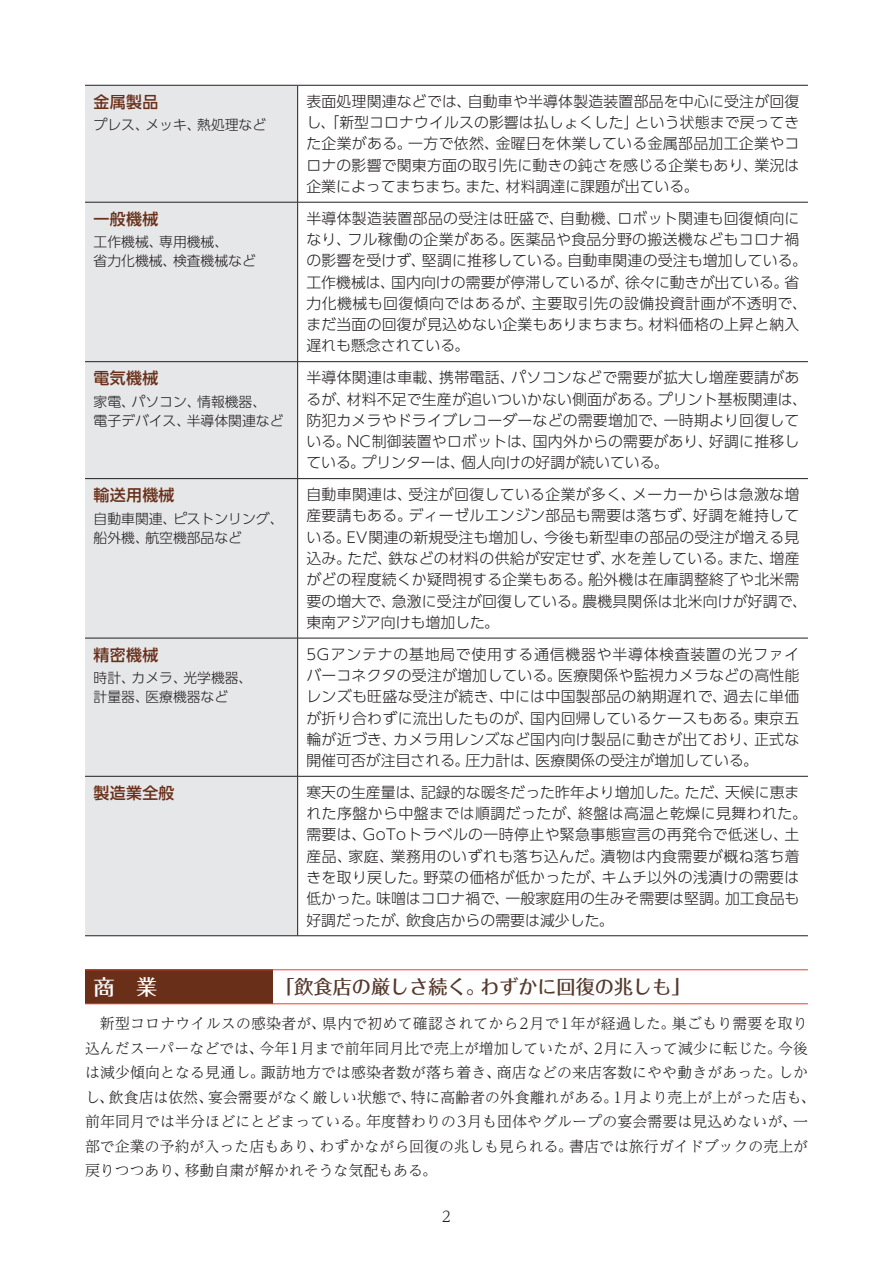
<style>
.page{position:relative;width:893px;height:1263px;background:#fff}
.page>*{position:absolute;margin:0;border:0;box-sizing:border-box;transform-origin:0 0}
.t1{font:500 21.3px "Folk Pro";color:#fff}
.t2{font:500 19.2px "Folk Pro";color:#56392d}
.t3{font:500 15.9px "UD Shin Go Pro";letter-spacing:.02em;color:#692f19}
.t4{font:300 14.85px/21.3px "UD Shin Go Pro";letter-spacing:.015em;color:#231f20}
.t5{font:300 14.85px/24.5px "UD Reimin Pro";letter-spacing:.005em;color:#231f20}
.t6{font:300 13.8px/19.2px "UD Shin Go Pro";color:#231f20}
</style>
<div class="page">
<div style="left:85px;top:86px;width:212px;height:849px;background:#e6e7e9"></div>
<hr style="left:85px;top:85px;width:213px;height:1px;background:#231f20">
<hr style="left:298px;top:85px;width:510px;height:1px;background:#231f20">
<hr style="left:298px;top:202px;width:510px;height:1px;background:#231f20">
<hr style="left:298px;top:361px;width:510px;height:1px;background:#231f20">
<hr style="left:298px;top:478px;width:510px;height:1px;background:#231f20">
<hr style="left:298px;top:638px;width:510px;height:1px;background:#231f20">
<hr style="left:85px;top:202px;width:213px;height:1px;background:#231f20">
<hr style="left:85px;top:361px;width:213px;height:1px;background:#231f20">
<hr style="left:85px;top:478px;width:213px;height:1px;background:#231f20">
<hr style="left:85px;top:638px;width:213px;height:1px;background:#231f20">
<hr style="left:85px;top:776px;width:213px;height:1px;background:#231f20">
<hr style="left:297px;top:85px;width:1px;height:117px;background:#231f20">
<hr style="left:297px;top:202px;width:1px;height:159px;background:#231f20">
<hr style="left:297px;top:362px;width:1px;height:116px;background:#231f20">
<hr style="left:297px;top:479px;width:1px;height:159px;background:#231f20">
<hr style="left:297px;top:638px;width:1px;height:138px;background:#231f20">
<hr style="left:298px;top:776px;width:510px;height:1px;background:#231f20">
<hr style="left:297px;top:776px;width:1px;height:159px;background:#231f20">
<hr style="left:85px;top:935px;width:213px;height:1px;background:#231f20">
<hr style="left:298px;top:935px;width:510px;height:1px;background:#231f20">
<div style="left:85px;top:970px;width:187px;height:34px;background:#692f19"></div>
<hr style="left:85px;top:969px;width:187px;height:1px;background:#ef3e29">
<hr style="left:272px;top:969px;width:536px;height:1px;background:#ef3e29">
<hr style="left:85px;top:1003px;width:187px;height:1px;background:#ef3e29">
<hr style="left:272px;top:1003px;width:536px;height:1px;background:#ef3e29">
<p class="t3" style="left:94px;top:89px;width:66px">金属製品</p>
<p class="t6" style="left:94px;top:115px;width:174px">プレス、メッキ、熱処理など</p>
<p class="t4" style="left:306px;top:90px;width:495px;text-align:justify">表面処理関連などでは、自動車や半導体製造装置部品を中心に受注が回復し、「新型コロナウイルスの影響は払しょくした」という状態まで戻ってきた企業がある。一方で依然、金曜日を休業している金属部品加工企業やコロナの影響で関東方面の取引先に動きの鈍さを感じる企業もあり、業況は企業によってまちまち。また、材料調達に課題が出ている。</p>
<p class="t3" style="left:94px;top:206px;width:66px">一般機械</p>
<p class="t6" style="left:94px;top:232px;width:164px">工作機械、専用機械、<br>省力化機械、検査機械など</p>
<p class="t4" style="left:306px;top:207px;width:502px">半導体製造装置部品の受注は旺盛で、自動機、ロボット関連も回復傾向になり、フル稼働の企業がある。医薬品や食品分野の搬送機などもコロナ禍の影響を受けず、堅調に推移している。自動車関連の受注も増加している。工作機械は、国内向けの需要が停滞しているが、徐々に動きが出ている。省力化機械も回復傾向ではあるが、主要取引先の設備投資計画が不透明で、まだ当面の回復が見込めない企業もありまちまち。材料価格の上昇と納入遅れも懸念されている。</p>
<p class="t3" style="left:94px;top:365px;width:66px">電気機械</p>
<p class="t6" style="left:94px;top:391px;width:192px">家電、パソコン、情報機器、<br>電子デバイス、半導体関連など</p>
<p class="t4" style="left:306px;top:366px;width:502px">半導体関連は車載、携帯電話、パソコンなどで需要が拡大し増産要請があるが、材料不足で生産が追いついかない側面がある。プリント基板関連は、防犯カメラやドライブレコーダーなどの需要増加で、一時期より回復している。NC制御装置やロボットは、国内外からの需要があり、好調に推移している。プリンターは、個人向けの好調が続いている。</p>
<p class="t3" style="left:94px;top:482px;width:82px">輸送用機械</p>
<p class="t6" style="left:94px;top:508px;width:192px">自動車関連、ピストンリング、船外機、航空機部品など</p>
<p class="t4" style="left:306px;top:483px;width:502px">自動車関連は、受注が回復している企業が多く、メーカーからは急激な増産要請もある。ディーゼルエンジン部品も需要は落ちず、好調を維持している。EV関連の新規受注も増加し、今後も新型車の部品の受注が増える見込み。ただ、鉄などの材料の供給が安定せず、水を差している。また、増産がどの程度続くか疑問視する企業もある。船外機は在庫調整終了や北米需要の増大で、急激に受注が回復している。農機具関係は北米向けが好調で、東南アジア向けも増加した。</p>
<p class="t3" style="left:94px;top:642px;width:66px">精密機械</p>
<p class="t6" style="left:94px;top:668px;width:160px">時計、カメラ、光学機器、計量器、医療機器など</p>
<p class="t4" style="left:306px;top:643px;width:495px;text-align:justify">5Gアンテナの基地局で使用する通信機器や半導体検査装置の光ファイバーコネクタの受注が増加している。医療関係や監視カメラなどの高性能レンズも旺盛な受注が続き、中には中国製部品の納期遅れで、過去に単価が折り合わずに流出したものが、国内回帰しているケースもある。東京五輪が近づき、カメラ用レンズなど国内向け製品に動きが出ており、正式な開催可否が注目される。圧力計は、医療関係の受注が増加している。</p>
<p class="t3" style="left:94px;top:780px;width:82px">製造業全般</p>
<p class="t4" style="left:306px;top:781px;width:502px">寒天の生産量は、記録的な暖冬だった昨年より増加した。ただ、天候に恵まれた序盤から中盤までは順調だったが、終盤は高温と乾燥に見舞われた。需要は、GoToトラベルの一時停止や緊急事態宣言の再発令で低迷し、土産品、家庭、業務用のいずれも落ち込んだ。漬物は内食需要が概ね落ち着きを取り戻した。野菜の価格が低かったが、キムチ以外の浅漬けの需要は低かった。味噌はコロナ禍で、一般家庭用の生みそ需要は堅調。加工食品も好調だったが、飲食店からの需要は減少した。</p>
<h1 class="t1" style="left:94px;top:969px;width:65px">商　業</h1>
<p class="t2" style="left:275px;top:970px;width:417px">「飲食店の厳しさ続く。わずかに回復の兆しも」</p>
<p class="t5" style="left:85px;top:1011px;width:732px;text-indent:15px">新型コロナウイルスの感染者が、県内で初めて確認されてから2月で1年が経過した。巣ごもり需要を取り込んだスーパーなどでは、今年1月まで前年同月比で売上が増加していたが、2月に入って減少に転じた。今後は減少傾向となる見通し。諏訪地方では感染者数が落ち着き、商店などの来店客数にやや動きがあった。しかし、飲食店は依然、宴会需要がなく厳しい状態で、特に高齢者の外食離れがある。1月より売上が上がった店も、前年同月では半分ほどにとどまっている。年度替わりの3月も団体やグループの宴会需要は見込めないが、一部で企業の予約が入った店もあり、わずかながら回復の兆しも見られる。書店では旅行ガイドブックの売上が戻りつつあり、移動自粛が解かれそうな気配もある。</p>
<p class="t5" style="left:442px;top:1203px;width:11px">2</p>
</div>
